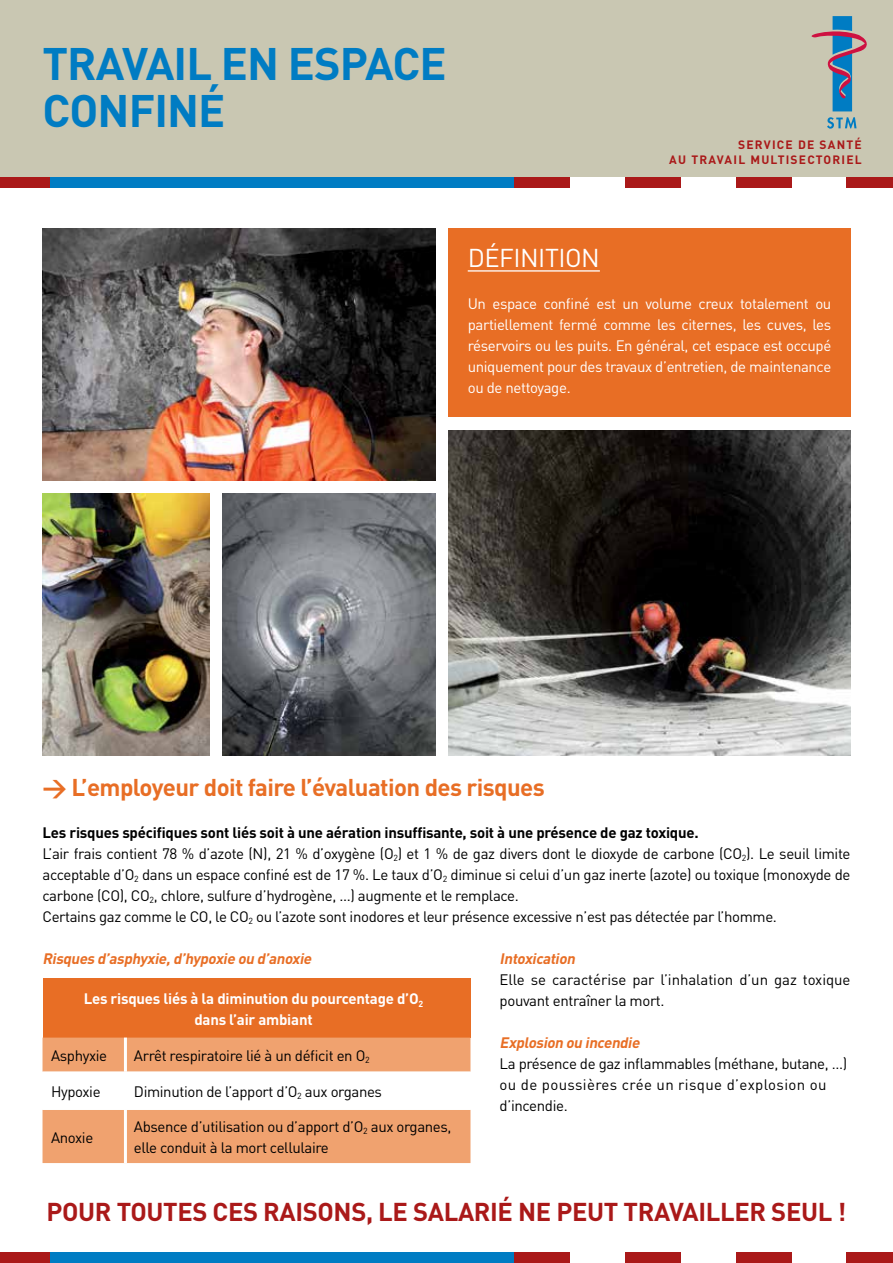
<style>
.page{position:relative;width:893px;height:1263px;background:#fff}
.page>*{position:absolute;margin:0;border:0;box-sizing:border-box;transform-origin:0 0}
.t1{font:700 45px/47px "DIN";letter-spacing:-.02em;color:#007cc3}
.t2{font:700 25.5px "DIN";letter-spacing:.055em;color:#aa1919}
.t3{font:25.5px "DIN";color:#fff}
.t4{font:700 24px "DIN";letter-spacing:-.025em;color:#e86e25}
.t5{font:15px/21px "DIN";letter-spacing:-.025em;color:#000}
.t6{font:15px/21px "DIN";letter-spacing:-.025em;color:#fff;text-align:justify}
.t7{font:15px/21px "DIN";letter-spacing:-.005em;color:#000}
.t8{font:italic 700 15px "DIN";letter-spacing:-.025em;color:#e86e25}
.t9{font:700 15px/21px "DIN";letter-spacing:-.015em;color:#fff;text-align:center}
.t10{font:700 12px/14.4px "DIN";letter-spacing:.17em;color:#aa1919;text-align:right}
.s1{font-weight:700}
</style>
<div class="page">
<div style="left:0;top:0;width:893px;height:177px;background:#c9c7b2"></div>
<div style="left:49px;top:177px;width:465px;height:10px;background:#007cc3"></div>
<div style="left:515px;top:177px;width:55px;height:10px;background:#aa1919"></div>
<div style="left:625px;top:177px;width:56px;height:10px;background:#aa1919"></div>
<div style="left:736px;top:177px;width:56px;height:10px;background:#aa1919"></div>
<div style="left:847px;top:177px;width:46px;height:10px;background:#aa1919"></div>
<div style="left:0;top:177px;width:49px;height:10px;background:#aa1919"></div>
<div style="left:448px;top:228px;width:402px;height:189px;background:#e86e25"></div>
<svg style="left:827px;top:117px;width:29px;height:12px"></svg>
<svg style="left:811px;top:16px;width:56px;height:95px"></svg>
<div style="left:49px;top:1252px;width:465px;height:11px;background:#007cc3"></div>
<div style="left:515px;top:1252px;width:55px;height:11px;background:#aa1919"></div>
<div style="left:625px;top:1252px;width:56px;height:11px;background:#aa1919"></div>
<div style="left:736px;top:1252px;width:56px;height:11px;background:#aa1919"></div>
<div style="left:847px;top:1252px;width:46px;height:11px;background:#aa1919"></div>
<div style="left:0;top:1252px;width:49px;height:11px;background:#aa1919"></div>
<hr style="left:468px;top:270px;width:132px;height:2px;background:#fff">
<img style="left:43px;top:493px;width:167px;height:262px">
<img style="left:448px;top:431px;width:402px;height:324px">
<img style="left:222px;top:494px;width:214px;height:261px">
<img style="left:43px;top:228px;width:392px;height:253px">
<div style="left:43px;top:978px;width:427px;height:59px;background:#e86e25"></div>
<div style="left:43px;top:1037px;width:427px;height:126px;background:#f0a26f"></div>
<svg style="left:43px;top:1071px;width:427px;height:39px"></svg>
<hr style="left:124px;top:1037px;width:3px;height:34px;background:#fff">
<hr style="left:124px;top:1071px;width:3px;height:39px;background:#fff">
<hr style="left:124px;top:1110px;width:3px;height:53px;background:#fff">
<h1 class="t1" style="left:43px;top:38px;width:406px">Travail en espace confiné</h1>
<p class="t10" style="left:669px;top:137px;width:194px">Service de santé<br>au travail multisectoriel</p>
<h2 class="t3" style="left:468px;top:242px;width:114px">Défin ition</h2>
<p class="t6" style="left:468px;top:293px;width:365px">Un espace confiné est un volume creux totalement ou partiellement fermé comme les citernes, les cuves, les réservoirs ou les puits. En général, cet espace est occupé uniquement pour des travaux d’entretien, de maintenance ou de nettoyage.</p>
<h3 class="t4" style="left:43px;top:772px;width:504px">&gt; L’employeur doit faire l’évaluation des risques</h3>
<p class="t5" style="left:43px;top:822px;width:809px"><span class="s1">Les risques spécifiques sont liés soit à une aération insuffisante, soit à une présence de gaz toxique.<br></span>L’air frais contient 78 % d’azote (N), 21 % d’oxygène (O<sub>2</sub>) et 1 % de gaz divers dont le dioxyde de carbone (CO<sub>2</sub>). Le seuil limite acceptable d’O<sub>2</sub> dans un espace confiné est de 17 %. Le taux d’O<sub>2</sub> diminue si celui d’un gaz inerte (azote) ou toxique (monoxyde de carbone (CO), CO<sub>2</sub>, chlore, sulfure d’hydrogène, ...) augmente et le remplace.<br>Certains gaz comme le CO, le CO<sub>2</sub> ou l’azote sont inodores et leur présence excessive n’est pas détectée par l’homme.</p>
<p class="t8" style="left:43px;top:949px;width:274px">Risques d’asphyxie,d’hypoxie ou d’anoxie</p>
<p class="t8" style="left:500px;top:949px;width:80px">I ntoxication</p>
<p class="t7" style="left:500px;top:969px;width:352px">Elle se caractérise par l’inhalation d’un gaz toxique pouvant entraîner la mort.</p>
<p class="t8" style="left:500px;top:1033px;width:145px">Explosion ou incendie</p>
<p class="t5" style="left:500px;top:1053px;width:349px">La présence de gaz inflammables (méthane, butane, …) ou de poussières crée un risque d’explosion ou d’incendie.</p>
<p class="t9" style="left:84px;top:987px;width:341px">Les risques liés à la diminution du pourcentage d’O<sub>2 </sub>dans l’air ambiant</p>
<p class="t5" style="left:51px;top:1044px;width:58px">Asphyxie</p>
<p class="t5" style="left:134px;top:1044px;width:237px">Arrêt respiratoire lié à un déficit en O<sub>2</sub></p>
<p class="t5" style="left:51px;top:1081px;width:51px">Hypoxie</p>
<p class="t5" style="left:134px;top:1081px;width:250px">Diminution de l’apport d’O<sub>2</sub> aux organes</p>
<p class="t5" style="left:51px;top:1126px;width:44px">Anoxie</p>
<p class="t5" style="left:134px;top:1116px;width:319px">Absence d’utilisation ou d’apport d’O<sub>2</sub> aux organes, elle conduit à la mort cellulaire</p>
<h2 class="t2" style="left:47px;top:1195px;width:801px">Pour toutes ces raisons, Le salarié ne peut travailler seul !</h2>
</div>
